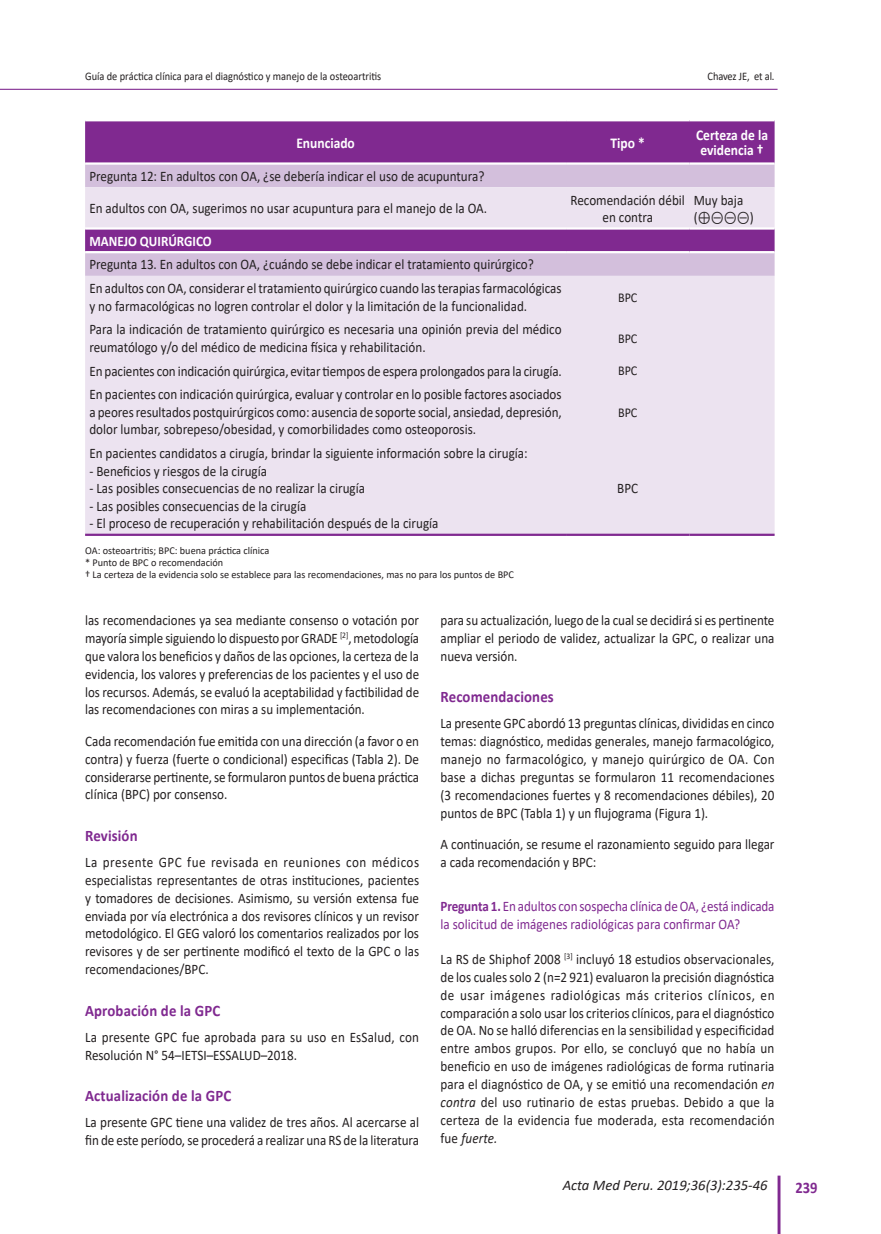
<style>
.page{position:relative;width:881px;height:1234px;background:#fff}
.page>*{position:absolute;margin:0;border:0;box-sizing:border-box;transform-origin:0 0}
._08_SUB2{font:700 16.05px "Calibri";letter-spacing:.01em;color:#802990;scale:.92 1}
._08_SUB2-2{font:700 16.05px "Calibri";letter-spacing:.01em;color:#802990;scale:.9 1}
.CABECERA{font:700 15px/15px "Calibri";color:#fff;scale:.9 1}
.t1{font:italic 14.7px "Calibri";color:#231f20}
._06_TEXTOS{font:14.55px/17.9px "Calibri";color:#231f20;text-align:justify;scale:.9 1}
.CELDA{font:14.55px/17.5px "Calibri";color:#231f20;scale:.9 1}
._06_TEXTOS-2{font:14.55px/17.9px "Calibri";color:#231f20;text-align:justify;scale:.89 1}
._06_TEXTOS-3{font:14.55px/17.9px "Calibri";letter-spacing:-.01em;color:#802990;scale:.9 1}
.CELDA-2{font:700 14.55px "Calibri";color:#fff;scale:.9 1}
.CELDA-3{font:14.55px "Cambria Math";color:#231f20;scale:.9 1}
.CELDA-4{font:13.5px "Calibri";color:#231f20;scale:.9 1}
._06_TEXTOS-4{font:11.55px "Calibri";color:#231f20;scale:.9 1}
._04_PIE{font:10.5px "Calibri";color:#231f20}
.s1{font-family:"Calibri"}
.s2{font-weight:700}
.s3{font-style:italic}
</style>
<div class="page">
<hr style="left:777px;top:1175px;width:3px;height:58px;background:#802990">
<hr style="left:0;top:89px;width:777px;height:1px;background:#802990">
<div style="left:85px;top:121px;width:689px;height:41px;background:#802990"></div>
<div style="left:85px;top:165px;width:689px;height:22px;background:#d3bfdc"></div>
<svg style="left:85px;top:187px;width:689px;height:346px;background:#e3d5e8"></svg>
<hr style="left:85px;top:227px;width:481px;height:2px;background:#fff">
<hr style="left:566px;top:227px;width:123px;height:2px;background:#fff">
<hr style="left:689px;top:227px;width:85px;height:2px;background:#fff">
<hr style="left:85px;top:251px;width:481px;height:2px;background:#fff">
<hr style="left:566px;top:251px;width:123px;height:2px;background:#fff">
<hr style="left:689px;top:251px;width:85px;height:2px;background:#fff">
<hr style="left:85px;top:533px;width:481px;height:3px;background:#802990">
<hr style="left:566px;top:533px;width:123px;height:3px;background:#802990">
<hr style="left:689px;top:533px;width:85px;height:3px;background:#802990">
<p class="_06_TEXTOS-4" style="left:85px;top:68px;width:330px">Guía de práctica clínica para el diagnóstico y manejo de la osteoartritis</p>
<p class="_06_TEXTOS-4" style="left:707px;top:68px;width:76px">Chavez JE, et al.</p>
<p class="CABECERA" style="left:296px;top:135px;width:66px">Enunciado</p>
<p class="CABECERA" style="left:610px;top:135px;width:40px">Tipo *</p>
<p class="CABECERA" style="left:695px;top:127px;width:81px">Certeza de la evidencia †</p>
<p class="CELDA" style="left:89px;top:167px;width:440px">Pregunta 12: En adultos con OA, ¿se debería indicar el uso de acupuntura?</p>
<p class="CELDA" style="left:89px;top:199px;width:443px">En adultos con OA, sugerimos no usar acupuntura para el manejo de la OA.</p>
<p class="CELDA" style="left:570px;top:190px;width:128px;text-align:center">Recomendación débil en contra</p>
<p class="CELDA" style="left:693px;top:190px;width:57px">Muy baja</p>
<p class="CELDA-3" style="left:693px;top:208px;width:68px"><span class="s1">(</span>⊕⊝⊝⊝<span class="s1">)</span></p>
<p class="CELDA-2" style="left:89px;top:230px;width:137px">MANEJO QUIRÚRGICO</p>
<p class="CELDA" style="left:89px;top:255px;width:495px">Pregunta 13. En adultos con OA, ¿cuándo se debe indicar el tratamiento quirúrgico?</p>
<p class="CELDA" style="left:89px;top:279px;width:526px">En adultos con OA, considerar el tratamiento quirúrgico cuando las terapias farmacológicas y no farmacológicas no logren controlar el dolor y la limitación de la funcionalidad.</p>
<p class="CELDA-4" style="left:617px;top:287px;width:23px">BPC</p>
<p class="CELDA" style="left:89px;top:320px;width:526px">Para la indicación de tratamiento quirúrgico es necesaria una opinión previa del médico reumatólogo y/o del médico de medicina física y rehabilitación.</p>
<p class="CELDA-4" style="left:617px;top:329px;width:23px">BPC</p>
<p class="CELDA" style="left:89px;top:361px;width:526px">En pacientes con indicación quirúrgica, evitar tiempos de espera prolongados para la cirugía.</p>
<p class="CELDA-4" style="left:617px;top:361px;width:23px">BPC</p>
<p class="CELDA" style="left:89px;top:385px;width:526px;text-align:justify">En pacientes con indicación quirúrgica, evaluar y controlar en lo posible factores asociados a peores resultados postquirúrgicos como: ausencia de soporte social, ansiedad, depresión, dolor lumbar, sobrepeso/obesidad, y comorbilidades como osteoporosis.</p>
<p class="CELDA-4" style="left:617px;top:402px;width:23px">BPC</p>
<p class="CELDA" style="left:89px;top:444px;width:488px">En pacientes candidatos a cirugía, brindar la siguiente información sobre la cirugía:</p>
<p class="CELDA" style="left:89px;top:461px;width:199px">- Beneficios y riesgos de la cirugía</p>
<p class="CELDA" style="left:89px;top:479px;width:308px">- Las posibles consecuencias de no realizar la cirugía</p>
<p class="CELDA" style="left:89px;top:497px;width:242px">- Las posibles consecuencias de la cirugía</p>
<p class="CELDA" style="left:89px;top:514px;width:389px">- El proceso de recuperación y rehabilitación después de la cirugía</p>
<p class="_04_PIE" style="left:85px;top:543px;width:186px">OA: osteoartritis; BPC: buena práctica clínica</p>
<p class="_04_PIE" style="left:85px;top:555px;width:140px">* Punto de BPC o recomendación</p>
<p class="_04_PIE" style="left:85px;top:567px;width:430px">† La certeza de la evidencia solo se establece para las recomendaciones, mas no para los puntos de BPC</p>
<p class="CELDA" style="left:617px;top:479px;width:25px">BPC</p>
<p class="_06_TEXTOS-2" style="left:85px;top:610px;width:377px">las recomendaciones ya sea mediante consenso o votación por mayoría simple siguiendo lo dispuesto por GRADE <sup>[2]</sup>, metodología que valora los beneficios y daños de las opciones, la certeza de la evidencia, los valores y preferencias de los pacientes y el uso de los recursos. Además, se evaluó la aceptabilidad y factibilidad de las recomendaciones con miras a su implementación.</p>
<p class="_06_TEXTOS" style="left:85px;top:731px;width:372px">Cada recomendación fue emitida con una dirección (a favor o en contra) y fuerza (fuerte o condicional) especificas (Tabla 2). De considerarse pertinente, se formularon puntos de buena práctica clínica (BPC) por consenso.</p>
<p class="_08_SUB2" style="left:85px;top:823px;width:59px">Revisión</p>
<p class="_06_TEXTOS" style="left:85px;top:852px;width:372px">La presente GPC fue revisada en reuniones con médicos especialistas representantes de otras instituciones, pacientes y tomadores de decisiones. Asimismo, su versión extensa fue enviada por vía electrónica a dos revisores clínicos y un revisor metodológico. El GEG valoró los comentarios realizados por los revisores y de ser pertinente modificó el texto de la GPC o las recomendaciones/BPC.</p>
<p class="_08_SUB2" style="left:85px;top:998px;width:148px">Aprobación de la GPC</p>
<p class="_06_TEXTOS" style="left:85px;top:1027px;width:372px">La presente GPC fue aprobada para su uso en EsSalud, con<br>Resolución N° 54–IETSI–ESSALUD–2018.</p>
<p class="_08_SUB2" style="left:85px;top:1084px;width:160px">Actualización de la GPC</p>
<p class="_06_TEXTOS" style="left:85px;top:1112px;width:372px">La presente GPC tiene una validez de tres años. Al acercarse al fin de este período, se procederá a realizar una RS de la literatura</p>
<p class="_06_TEXTOS" style="left:440px;top:610px;width:372px">para su actualización, luego de la cual se decidirá si es pertinente ampliar el periodo de validez, actualizar la GPC, o realizar una nueva versión.</p>
<p class="_08_SUB2" style="left:440px;top:685px;width:125px">Recomendaciones</p>
<p class="_06_TEXTOS" style="left:440px;top:714px;width:372px">La presente GPC abordó 13 preguntas clínicas, divididas en cinco temas: diagnóstico, medidas generales, manejo farmacológico, manejo no farmacológico, y manejo quirúrgico de OA. Con base a dichas preguntas se formularon 11 recomendaciones (3 recomendaciones fuertes y 8 recomendaciones débiles), 20 puntos de BPC (Tabla 1) y un flujograma (Figura 1).</p>
<p class="_06_TEXTOS" style="left:440px;top:834px;width:372px">A continuación, se resume el razonamiento seguido para llegar a cada recomendación y BPC:</p>
<p class="_06_TEXTOS-3" style="left:440px;top:896px;width:372px"><span class="s2">Pregunta 1.</span> En adultos con sospecha clínica de OA, ¿está indicada la solicitud de imágenes radiológicas para confirmar OA?</p>
<p class="_06_TEXTOS" style="left:440px;top:949px;width:372px">La RS de Shiphof 2008 <sup>[3]</sup> incluyó 18 estudios observacionales, de los cuales solo 2 (n=2 921) evaluaron la precisión diagnóstica de usar imágenes radiológicas más criterios clínicos, en comparación a solo usar los criterios clínicos, para el diagnóstico de OA. No se halló diferencias en la sensibilidad y especificidad entre ambos grupos. Por ello, se concluyó que no había un beneficio en uso de imágenes radiológicas de forma rutinaria para el diagnóstico de OA, y se emitió una recomendación <span class="s3">en contra</span> del uso rutinario de estas pruebas. Debido a que la certeza de la evidencia fue moderada, esta recomendación fue <span class="s3">fuerte.</span></p>
<p class="t1" style="left:562px;top:1174px;width:206px">Acta Med Peru. 2019;36(3):235-46</p>
<p class="_08_SUB2-2" style="left:795px;top:1175px;width:26px">239</p>
</div>
